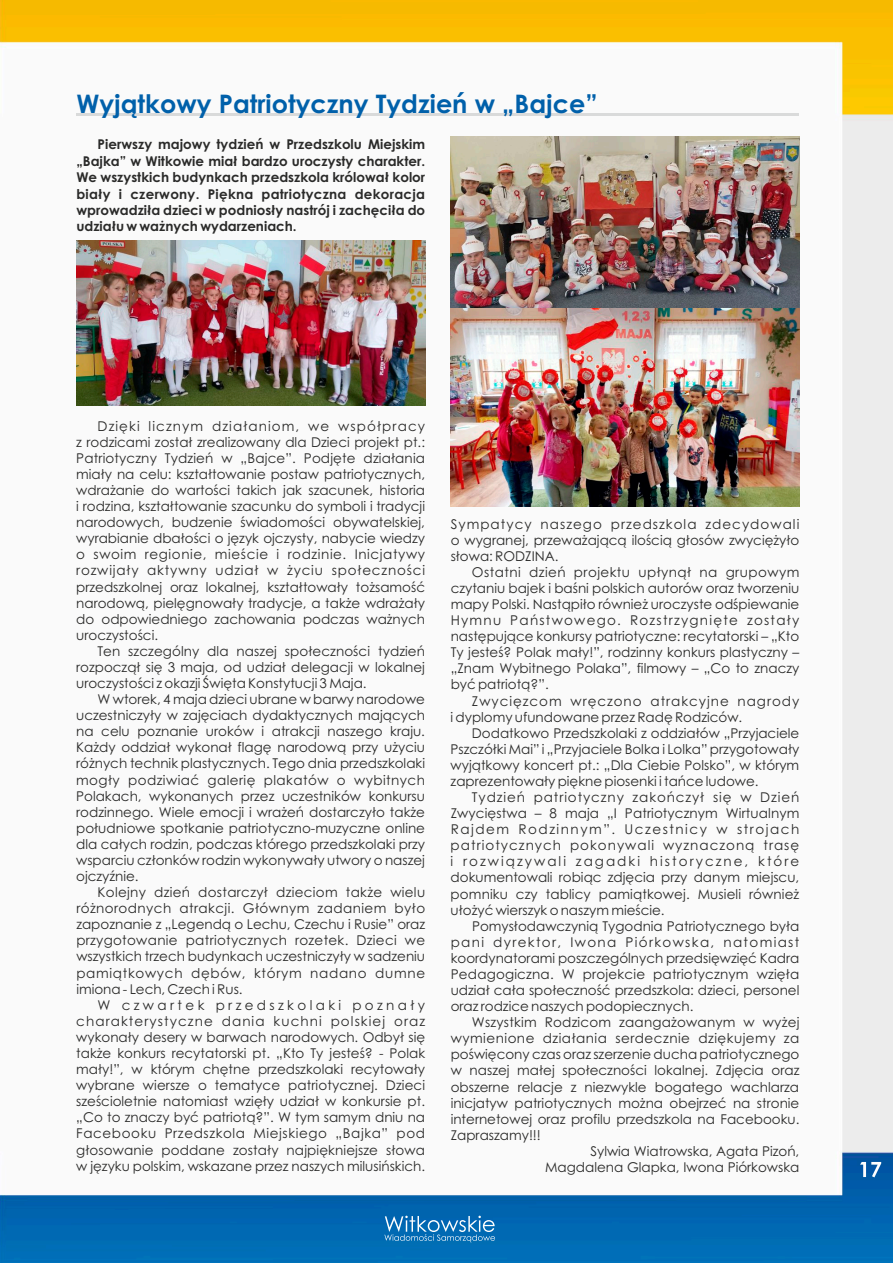
<style>
.page{position:relative;width:893px;height:1263px;background:#fff}
.page>*{position:absolute;margin:0;border:0;box-sizing:border-box;transform-origin:0 0}
.t1{font:700 25.5px "Century Gothic";color:#0060aa}
.t2{font:13.5px/16px "Century Gothic";color:#2a2a29;text-align:justify}
.t3{font:700 13.5px/16.4px "Century Gothic";color:#2a2a29;text-align:justify}
.t4{font:13.5px/16px "Century Gothic";letter-spacing:.07em;color:#2a2a29}
</style>
<div class="page">
<img style="left:0;top:0;width:893px;height:1263px">
<svg style="left:860px;top:1162px;width:21px;height:15px"></svg>
<svg style="left:384px;top:1216px;width:111px;height:26px;background:#3386c1"></svg>
<hr style="left:76px;top:114px;width:723px;height:2px;background:#d9dada">
<img style="left:77px;top:241px;width:348px;height:164px">
<img style="left:451px;top:136px;width:348px;height:371px">
<h1 class="t1" style="left:76px;top:94px;width:523px">Wyjątkowy Patriotyczny Tydzień w „Bajce”</h1>
<p class="t3" style="left:76px;top:138px;width:350px;text-indent:21px">Pierwszy majowy tydzień w Przedszkolu Miejskim „Bajka” w Witkowie miał bardzo uroczysty charakter.<br>We wszystkich budynkach przedszkola królował kolor biały i czerwony. Piękna patriotyczna dekoracja wprowadziła dzieci w podniosły nastrój i zachęciła do udziału w ważnych wydarzeniach.</p>
<p class="t2" style="left:76px;top:419px;width:350px;text-indent:21px">Dzięki licznym działaniom, we współpracy z rodzicami został zrealizowany dla Dzieci projekt pt.:<br>Patriotyczny Tydzień w „Bajce”. Podjęte działania miały na celu: kształtowanie postaw patriotycznych, wdrażanie do wartości takich jak szacunek, historia i rodzina, kształtowanie szacunku do symboli i tradycji narodowych, budzenie świadomości obywatelskiej, wyrabianie dbałości o język ojczysty, nabycie wiedzy o swoim regionie, mieście i rodzinie. Inicjatywy rozwijały aktywny udział w życiu społeczności przedszkolnej oraz lokalnej, kształtowały tożsamość narodową, pielęgnowały tradycje, a także wdrażały do odpowiedniego zachowania podczas ważnych uroczystości.</p>
<p class="t2" style="left:76px;top:644px;width:350px;text-indent:21px">Ten szczególny dla naszej społeczności tydzień rozpoczął się 3 maja, od udział delegacji w lokalnej uroczystości z okazji Święta Konstytucji 3 Maja.</p>
<p class="t2" style="left:76px;top:692px;width:350px;text-indent:21px">W wtorek, 4 maja dzieci ubrane w barwy narodowe uczestniczyły w zajęciach dydaktycznych mających na celu poznanie uroków i atrakcji naszego kraju.<br>Każdy oddział wykonał flagę narodową przy użyciu różnych technik plastycznych. Tego dnia przedszkolaki mogły podziwiać galerię plakatów o wybitnych Polakach, wykonanych przez uczestników konkursu rodzinnego. Wiele emocji i wrażeń dostarczyło także południowe spotkanie patriotyczno-muzyczne online dla całych rodzin, podczas którego przedszkolaki przy wsparciu członków rodzin wykonywały utwory o naszej ojczyźnie.</p>
<p class="t2" style="left:76px;top:885px;width:350px;text-indent:21px">Kolejny dzień dostarczył dzieciom także wielu różnorodnych atrakcji. Głównym zadaniem było zapoznanie z „Legendą o Lechu, Czechu i Rusie” oraz przygotowanie patriotycznych rozetek. Dzieci we wszystkich trzech budynkach uczestniczyły w sadzeniu pamiątkowych dębów, którym nadano dumne imiona - Lech, Czech i Rus.</p>
<p class="t2" style="left:76px;top:998px;width:350px;text-indent:21px">W czwartek przedszkolaki poznały charakterystyczne dania kuchni polskiej oraz wykonały desery w barwach narodowych. Odbył się także konkurs recytatorski pt. „Kto Ty jesteś? - Polak mały!”, w którym chętne przedszkolaki recytowały wybrane wiersze o tematyce patriotycznej. Dzieci sześcioletnie natomiast wzięły udział w konkursie pt. „Co to znaczy być patriotą?”. W tym samym dniu na Facebooku Przedszkola Miejskiego „Bajka” pod głosowanie poddane zostały najpiękniejsze słowa w języku polskim, wskazane przez naszych milusińskich.</p>
<p class="t2" style="left:451px;top:517px;width:350px">Sympatycy naszego przedszkola zdecydowali o wygranej, przeważającą ilością głosów zwyciężyło słowa: RODZINA.</p>
<p class="t2" style="left:451px;top:565px;width:350px;text-indent:21px">Ostatni dzień projektu upłynął na grupowym czytaniu bajek i baśni polskich autorów oraz tworzeniu mapy Polski. Nastąpiło również uroczyste odśpiewanie Hymnu Państwowego. Rozstrzygnięte zostały następujące konkursy patriotyczne: recytatorski – „Kto Ty jesteś? Polak mały!”, rodzinny konkurs plastyczny – „Znam Wybitnego Polaka”, filmowy – „Co to znaczy być patriotą?”.</p>
<p class="t4" style="left:451px;top:694px;width:350px;text-indent:21px">Zwycięzcom wręczono atrakcyjne nagrody i dyplomy ufundowane przez Radę Rodziców.</p>
<p class="t2" style="left:451px;top:726px;width:350px;text-indent:21px">Dodatkowo Przedszkolaki z oddziałów „Przyjaciele Pszczółki Mai” i „Przyjaciele Bolka i Lolka” przygotowały wyjątkowy koncert pt.: „Dla Ciebie Polsko”, w którym zaprezentowały piękne piosenki i tańce ludowe.</p>
<p class="t2" style="left:451px;top:790px;width:350px;text-indent:21px">Tydzień patriotyczny zakończył się w Dzień Zwycięstwa – 8 maja „I Patriotycznym Wirtualnym Rajdem Rodzinnym”. Uczestnicy w strojach patriotycznych pokonywali wyznaczoną trasę i rozwiązywali zagadki historyczne, które dokumentowali robiąc zdjęcia przy danym miejscu, pomniku czy tablicy pamiątkowej. Musieli również ułożyć wierszyk o naszym mieście.</p>
<p class="t2" style="left:451px;top:919px;width:350px;text-indent:21px">Pomysłodawczynią Tygodnia Patriotycznego była pani dyrektor, Iwona Piórkowska, natomiast koordynatorami poszczególnych przedsięwzięć Kadra Pedagogiczna. W projekcie patriotycznym wzięła udział cała społeczność przedszkola: dzieci, personel oraz rodzice naszych podopiecznych.</p>
<p class="t2" style="left:451px;top:1015px;width:350px;text-indent:21px">Wszystkim Rodzicom zaangażowanym w wyżej wymienione działania serdecznie dziękujemy za poświęcony czas oraz szerzenie ducha patriotycznego w naszej małej społeczności lokalnej. Zdjęcia oraz obszerne relacje z niezwykle bogatego wachlarza inicjatyw patriotycznych można obejrzeć na stronie internetowej oraz profilu przedszkola na Facebooku.<br>Zapraszamy!!!</p>
<p class="t2" style="left:590px;top:1144px;width:210px">Sylwia Wiatrowska, Agata Pizoń,</p>
<p class="t2" style="left:545px;top:1160px;width:256px">Magdalena Glapka, Iwona Piórkowska</p>
</div>
